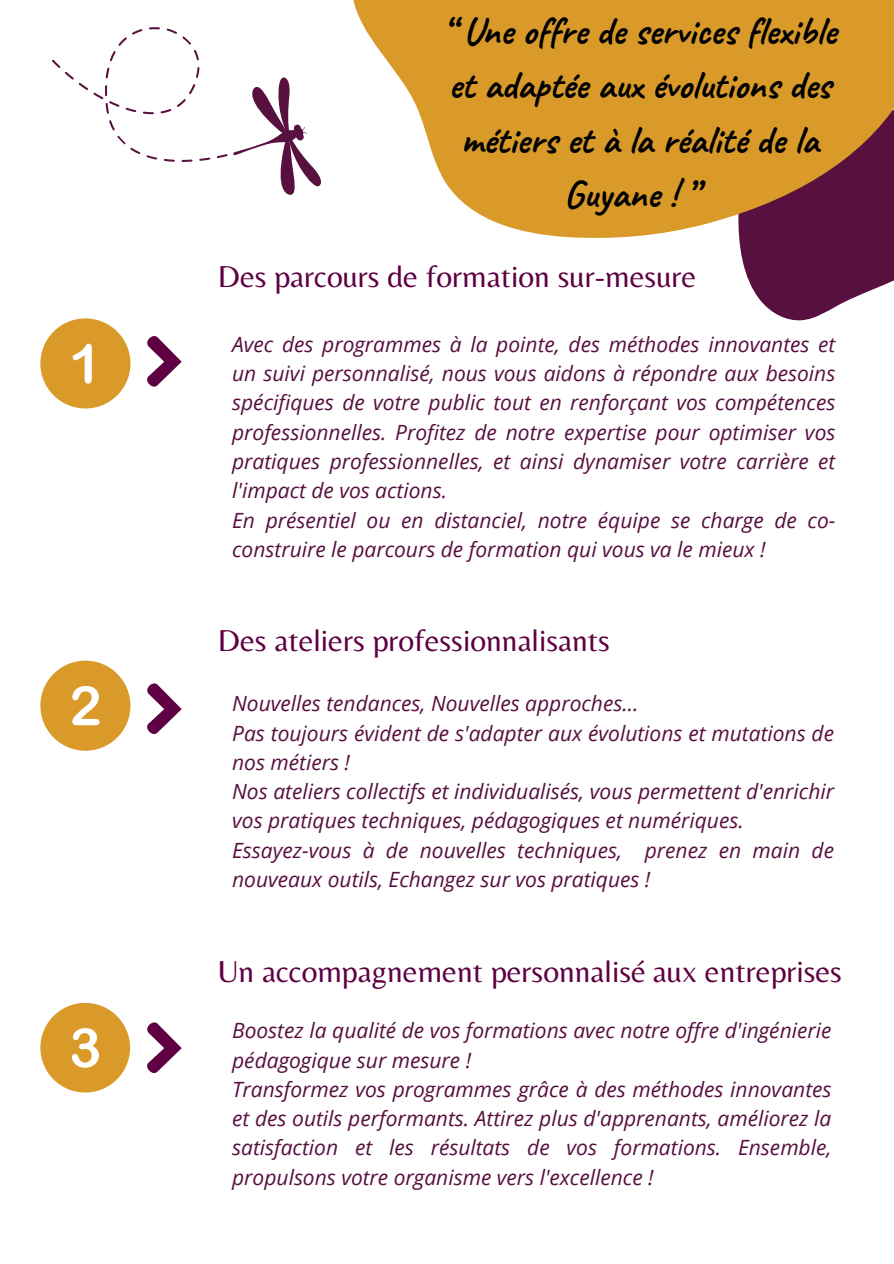
<style>
.page{position:relative;width:894px;height:1264px;background:#fff}
.page>*{position:absolute;margin:0;border:0;box-sizing:border-box;transform-origin:0 0}
.t1{font:700 39px/54px "Caveat";color:#000;text-align:center}
.t2{font:31.5px "Belleza";color:#5e0042}
.t3{font:italic 21px/29.2px "Open Sans";color:#58103f}
</style>
<div class="page">
<svg style="left:353px;top:0;width:540px;height:321px;fill:#d99a29"></svg>
<div style="left:40px;top:318px;width:90px;height:90px;background:#d99a29;border-radius:50%"></div>
<svg style="left:73px;top:344px;width:19px;height:39px"></svg>
<div style="left:40px;top:660px;width:90px;height:90px;background:#d99a29;border-radius:50%"></div>
<svg style="left:72px;top:686px;width:27px;height:39px"></svg>
<div style="left:40px;top:1002px;width:90px;height:90px;background:#d99a29;border-radius:50%"></div>
<svg style="left:72px;top:1028px;width:27px;height:39px"></svg>
<svg style="left:147px;top:336px;width:34px;height:51px"></svg>
<svg style="left:147px;top:683px;width:34px;height:51px"></svg>
<svg style="left:147px;top:1022px;width:34px;height:51px"></svg>
<svg style="left:52px;top:27px;width:269px;height:168px"></svg>
<p class="t1" style="left:443px;top:5px;width:394px">“ Une offre de services flexible et adaptée aux évolutions des métiers et à la réalité de la<br>Guyane ! ”</p>
<p class="t2" style="left:218px;top:258px;width:480px">Des parcours de formation sur-mesure</p>
<p class="t3" style="left:232px;top:329px;width:604px;text-align:justify">Avec des programmes à la pointe, des méthodes innovantes et un suivi personnalisé, nous vous aidons à répondre aux besoins spécifiques de votre public tout en renforçant vos compétences professionnelles. Profitez de notre expertise pour optimiser vos pratiques professionnelles, et ainsi dynamiser votre carrière et l'impact de vos actions.</p>
<p class="t3" style="left:232px;top:504px;width:604px">En présentiel ou en distanciel, notre équipe se charge de co&shy;construire le parcours de formation qui vous va le mieux !</p>
<h1 class="t2" style="left:218px;top:622px;width:393px">Des ateliers professionnalisants</h1>
<h2 class="t3" style="left:232px;top:688px;width:407px">Nouvelles tendances, Nouvelles approches...</h2>
<p class="t3" style="left:232px;top:717px;width:603px">Pas toujours évident de s'adapter aux évolutions et mutations de nos métiers !</p>
<p class="t3" style="left:232px;top:776px;width:603px">Nos ateliers collectifs et individualisés, vous permettent d'enrichir vos pratiques techniques, pédagogiques et numériques.</p>
<p class="t3" style="left:232px;top:834px;width:603px">Essayez-vous à de nouvelles techniques, prenez en main de nouveaux outils, Echangez sur vos pratiques !</p>
<p class="t2" style="left:218px;top:953px;width:625px">Un accompagnement personnalisé aux entreprises</p>
<p class="t3" style="left:232px;top:1015px;width:600px">Boostez la qualité de vos formations avec notre offre d'ingénierie pédagogique sur mesure !</p>
<h2 class="t3" style="left:232px;top:1074px;width:600px;text-align:justify">Transformez vos programmes grâce à des méthodes innovantes et des outils performants. Attirez plus d'apprenants, améliorez la satisfaction et les résultats de vos formations. Ensemble, propulsons votre organisme vers l'excellence !</h2>
</div>
